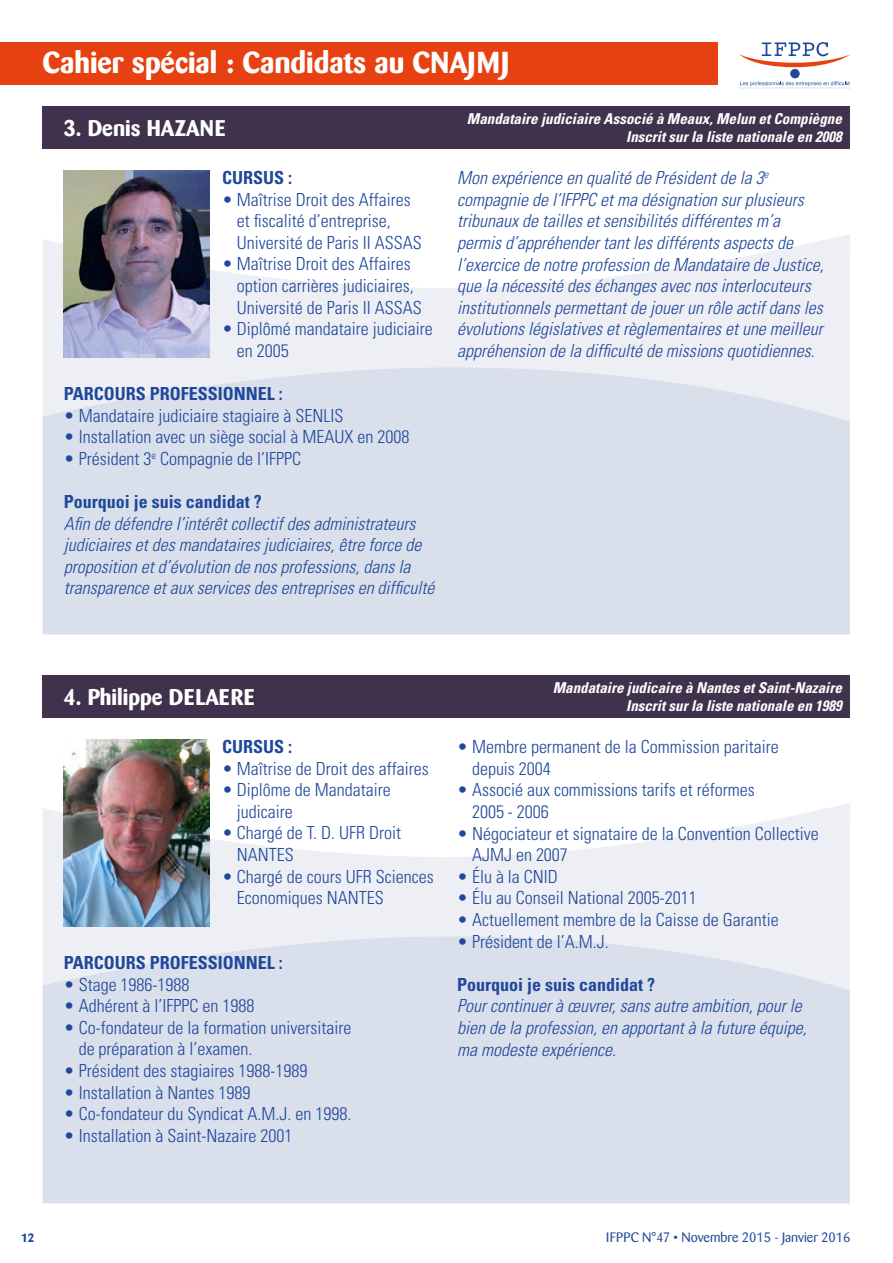
<style>
.page{position:relative;width:893px;height:1263px;background:#fff}
.page>*{position:absolute;margin:0;border:0;box-sizing:border-box;transform-origin:0 0}
.t1{font:700 30px "Barmeno";color:#fff}
.t2{font:700 22.5px "Barmeno";color:#fff}
.t3{font:300 condensed 18px/21.6px "Univers";color:#1f489a}
.t4{font:italic 300 condensed 18px/21.6px "Univers";color:#1f489a}
.t5{font:700 condensed 18px "Univers";color:#1f489a}
.t6{font:italic 700 condensed 15px/18px "Univers";color:#fff;text-align:right}
.t7{font:13.5px "Barmeno";color:#1f489a}
.t8{font:700 12px "Barmeno";color:#1f489a}
</style>
<div class="page">
<svg style="left:43px;top:234px;width:807px;height:133px;fill:#eeeff4"></svg>
<svg style="left:43px;top:803px;width:807px;height:133px;fill:#eeeff4"></svg>
<div style="left:43px;top:367px;width:807px;height:267px;background:#dadfec"></div>
<div style="left:43px;top:936px;width:807px;height:267px;background:#dadfec"></div>
<div style="left:43px;top:106px;width:807px;height:43px;background:#40324d"></div>
<div style="left:43px;top:675px;width:807px;height:43px;background:#40324d"></div>
<img style="left:64px;top:170px;width:145px;height:187px">
<img style="left:64px;top:739px;width:145px;height:187px">
<div style="left:0;top:43px;width:850px;height:42px;background:#e74111"></div>
<div style="left:719px;top:39px;width:135px;height:53px;background:#fff"></div>
<div style="left:790px;top:69px;width:10px;height:9px;background:#1f489a;border-radius:50%"></div>
<svg style="left:739px;top:42px;width:111px;height:25px"></svg>
<svg style="left:740px;top:81px;width:110px;height:5px"></svg>
<hr style="left:739px;top:87px;width:112px;height:1px;background:#eeeff4">
<h1 class="t1" style="left:43px;top:44px;width:468px">Cahier spécial : Candidats au CNAJMJ</h1>
<p class="t2" style="left:64px;top:115px;width:163px">3. Denis HAZANE</p>
<p class="t5" style="left:222px;top:167px;width:72px">CURSUS :</p>
<p class="t3" style="left:237px;top:188px;width:186px;text-indent:-15px">• Maîtrise Droit des Affaires et fiscalité d’entreprise,<br>Université de Paris II ASSAS</p>
<p class="t3" style="left:237px;top:253px;width:186px;text-indent:-15px">• Maîtrise Droit des Affaires option carrières judiciaires,<br>Université de Paris II ASSAS</p>
<p class="t3" style="left:237px;top:318px;width:197px;text-indent:-15px">• Diplômé mandataire judiciaire en 2005</p>
<p class="t5" style="left:64px;top:383px;width:221px">PARCOURS PROFESSIONNEL :</p>
<p class="t3" style="left:64px;top:404px;width:281px">• Mandataire judiciaire stagiaire à SENLIS</p>
<p class="t3" style="left:64px;top:426px;width:347px">• Installation avec un siège social à MEAUX en 2008</p>
<p class="t3" style="left:64px;top:447px;width:239px">• Président 3<sup>e</sup> Compagnie de l’IFPPC</p>
<p class="t5" style="left:64px;top:491px;width:199px">Pourquoi je suis candidat ?</p>
<p class="t4" style="left:64px;top:512px;width:372px">Afin de défendre l’intérêt collectif des administrateurs judiciaires et des mandataires judiciaires, être force de proposition et d’évolution de nos professions, dans la transparence et aux services des entreprises en difficulté</p>
<p class="t6" style="left:467px;top:110px;width:376px">Mandataire judiciaire Associé à Meaux, Melun et Compiègne<br>Inscrit sur la liste nationale en 2008</p>
<p class="t4" style="left:457px;top:167px;width:368px">Mon expérience en qualité de Président de la 3<sup>e </sup>compagnie de l’IFPPC et ma désignation sur plusieurs tribunaux de tailles et sensibilités différentes m’a permis d’appréhender tant les différents aspects de l’exercice de notre profession de Mandataire de Justice, que la nécessité des échanges avec nos interlocuteurs institutionnels permettant de jouer un rôle actif dans les évolutions législatives et règlementaires et une meilleur appréhension de la difficulté de missions quotidiennes.</p>
<p class="t2" style="left:64px;top:684px;width:192px">4. Philippe DELAERE</p>
<p class="t5" style="left:222px;top:735px;width:72px">CURSUS :</p>
<p class="t3" style="left:222px;top:757px;width:208px">• Maîtrise de Droit des affaires</p>
<p class="t3" style="left:237px;top:779px;width:155px;text-indent:-15px">• Diplôme de Mandataire judicaire</p>
<p class="t3" style="left:237px;top:822px;width:166px;text-indent:-15px">• Chargé de T. D. UFR Droit<br>NANTES</p>
<p class="t3" style="left:237px;top:865px;width:198px;text-indent:-15px">• Chargé de cours UFR Sciences<br>Economiques NANTES</p>
<p class="t5" style="left:64px;top:951px;width:221px">PARCOURS PROFESSIONNEL :</p>
<p class="t3" style="left:64px;top:973px;width:127px">• Stage 1986-1988</p>
<p class="t3" style="left:64px;top:995px;width:192px">• Adhérent à l’IFPPC en 1988</p>
<p class="t3" style="left:79px;top:1016px;width:274px;text-indent:-15px">• Co-fondateur de la formation universitaire de préparation à l’examen.</p>
<p class="t3" style="left:64px;top:1060px;width:245px">• Président des stagiaires 1988-1989</p>
<p class="t3" style="left:64px;top:1081px;width:188px">• Installation à Nantes 1989</p>
<p class="t3" style="left:64px;top:1103px;width:289px">• Co-fondateur du Syndicat A.M.J. en 1998.</p>
<p class="t3" style="left:64px;top:1124px;width:230px">• Installation à Saint-Nazaire 2001</p>
<p class="t6" style="left:553px;top:679px;width:291px">Mandataire judicaire à Nantes et Saint-Nazaire<br>Inscrit sur la liste nationale en 1989</p>
<p class="t3" style="left:472px;top:736px;width:308px;text-indent:-15px">• Membre permanent de la Commission paritaire depuis 2004</p>
<p class="t3" style="left:472px;top:779px;width:284px;text-indent:-15px">• Associé aux commissions tarifs et réformes<br>2005 - 2006</p>
<p class="t3" style="left:472px;top:822px;width:348px;text-indent:-15px">• Négociateur et signataire de la Convention Collective<br>AJMJ en 2007</p>
<p class="t3" style="left:457px;top:865px;width:102px">• Élu à la CNID</p>
<p class="t3" style="left:457px;top:887px;width:241px">• Élu au Conseil National 2005-2011</p>
<p class="t3" style="left:457px;top:908px;width:323px">• Actuellement membre de la Caisse de Garantie</p>
<p class="t3" style="left:457px;top:930px;width:153px">• Président de l’A.M.J.</p>
<p class="t5" style="left:457px;top:973px;width:199px">Pourquoi je suis candidat ?</p>
<p class="t4" style="left:457px;top:995px;width:351px">Pour continuer à œuvrer, sans autre ambition, pour le bien de la profession, en apportant à la future équipe, ma modeste expérience.</p>
<p class="t8" style="left:21px;top:1230px;width:15px">12</p>
<p class="t7" style="left:606px;top:1229px;width:246px">IFPPC N°47 • Novembre 2015 - Janvier 2016</p>
</div>
